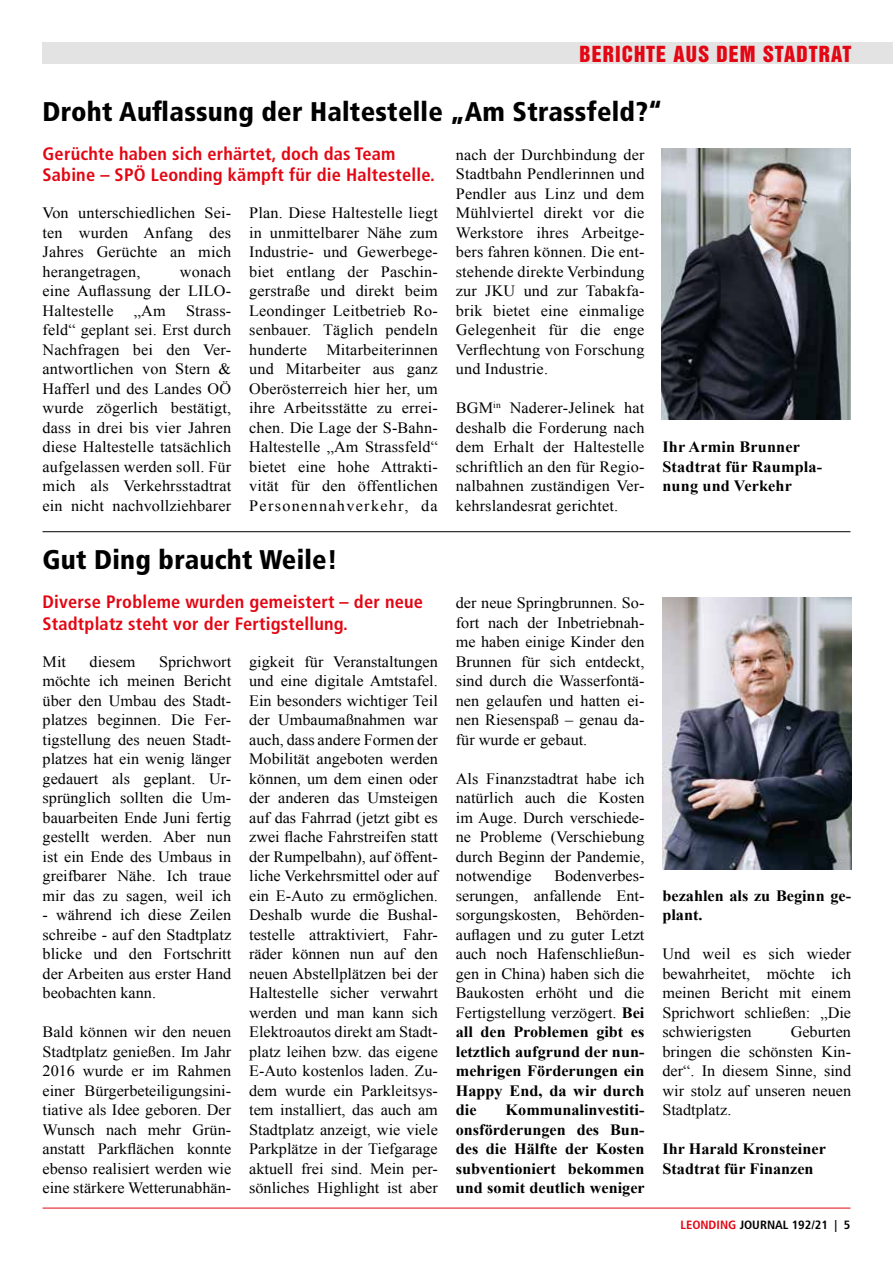
<style>
.page{position:relative;width:893px;height:1263px;background:#fff}
.page>*{position:absolute;margin:0;border:0;box-sizing:border-box;transform-origin:0 0}
.t1{font:900 condensed 27px "Frutiger";letter-spacing:.01em;color:#000}
.t2{font:20.25px "Helvetica Inserat";letter-spacing:.05em;color:#e30613}
.t3{font:700 condensed 18px/21.6px "Frutiger";letter-spacing:.01em;color:#e30613}
.t4{font:15.75px/19.5px "Times New Roman";color:#000;text-align:justify}
.t5{font:700 15.75px/19.5px "Times New Roman";color:#000}
.t6{font:700 condensed 12px "Frutiger";color:#000;scale:1.05 1}
.s1{font-weight:700}
.s2{color:#e30613}
</style>
<div class="page">
<div style="left:43px;top:43px;width:850px;height:21px;background:#e3e3e3"></div>
<hr style="left:43px;top:1208px;width:807px;height:1px;background:#e30613">
<hr style="left:43px;top:531px;width:807px;height:1px;background:#000">
<img style="left:662px;top:148px;width:188px;height:272px">
<img style="left:662px;top:598px;width:189px;height:272px">
<p class="t2" style="left:579px;top:42px;width:274px">BERICHTE AUS DEM STADTRAT</p>
<h1 class="t1" style="left:43px;top:95px;width:621px">Droht Auflassung der Haltestelle „Am Strassfeld?“</h1>
<p class="t3" style="left:43px;top:143px;width:394px">Gerüchte haben sich erhärtet, doch das Team<br>Sabine – SPÖ Leonding kämpft für die Haltestelle.</p>
<p class="t4" style="left:43px;top:203px;width:190px">Von unterschiedlichen Sei&shy;ten wurden Anfang des Jahres Gerüchte an mich herangetragen,</p>
<p class="t4" style="left:43px;top:261px;width:190px;text-indent:137px">wonach eine Auflassung der LILO-Haltestelle</p>
<p class="t4" style="left:43px;top:300px;width:190px;text-indent:143px">Strass&shy;feld“ geplant sei. Erst durch Nachfragen bei den Ver&shy;antwortlichen von Stern &amp; Hafferl und des Landes OÖ wurde zögerlich bestätigt, dass in drei bis vier Jahren diese Haltestelle tatsächlich aufgelassen werden soll. Für mich als Verkehrsstadtrat ein nicht nachvollziehbarer</p>
<p class="t4" style="left:134px;top:300px;width:33px">„Am</p>
<p class="t4" style="left:249px;top:203px;width:190px">Plan. Diese Haltestelle liegt in unmittelbarer Nähe zum Industrie- und Gewerbege&shy;biet entlang der Paschin&shy;gerstraße und direkt beim Leondinger Leitbetrieb Ro&shy;senbauer. Täglich pendeln hunderte Mitarbeiterinnen und Mitarbeiter aus ganz Oberösterreich hier her, um ihre Arbeitsstätte zu errei&shy;chen. Die Lage der S-Bahn-Haltestelle „Am Strassfeld“ bietet eine hohe Attrakti&shy;vität für den öffentlichen Personennahverkehr, da</p>
<h1 class="t1" style="left:43px;top:543px;width:296px">Gut Ding braucht Weile!</h1>
<p class="t3" style="left:43px;top:591px;width:382px">Diverse Probleme wurden gemeistert – der neue<br>Stadtplatz steht vor der Fertigstellung.</p>
<p class="t4" style="left:43px;top:651px;width:190px;text-indent:117px">Sprichwort möchte ich meinen Bericht über den Umbau des Stadt&shy;platzes beginnen. Die Fer&shy;tigstellung des neuen Stadt&shy;platzes hat ein wenig länger gedauert als geplant. Ur&shy;sprünglich sollten die Um&shy;bauarbeiten Ende Juni fertig gestellt werden. Aber nun ist ein Ende des Umbaus in greifbarer Nähe. Ich traue mir das zu sagen, weil ich</p>
<p class="t4" style="left:43px;top:905px;width:190px">- während ich diese Zeilen schreibe - auf den Stadtplatz blicke und den Fortschritt der Arbeiten aus erster Hand beobachten kann.</p>
<p class="t4" style="left:43px;top:1022px;width:190px">Bald können wir den neuen Stadtplatz genießen. Im Jahr 2016 wurde er im Rahmen einer Bürgerbeteiligungsini&shy;tiative als Idee geboren. Der Wunsch nach mehr Grün&shy;anstatt Parkflächen konnte ebenso realisiert werden wie eine stärkere Wetterunabhän-</p>
<p class="t4" style="left:43px;top:651px;width:25px">Mit</p>
<p class="t4" style="left:90px;top:651px;width:47px">diesem</p>
<p class="t4" style="left:249px;top:651px;width:190px">gigkeit für Veranstaltungen und eine digitale Amtstafel.<br>Ein besonders wichtiger Teil der Umbaumaßnahmen war auch, dass andere Formen der Mobilität angeboten werden können, um dem einen oder der anderen das Umsteigen auf das Fahrrad (jetzt gibt es zwei flache Fahrstreifen statt der Rumpelbahn), auf öffent&shy;liche Verkehrsmittel oder auf ein E-Auto zu ermöglichen.<br>Deshalb wurde die Bushal&shy;testelle attraktiviert, Fahr&shy;räder können nun auf den neuen Abstellplätzen bei der Haltestelle sicher verwahrt werden und man kann sich Elektroautos direkt am Stadt&shy;platz leihen bzw. das eigene E-Auto kostenlos laden. Zu&shy;dem wurde ein Parkleitsys&shy;tem installiert, das auch am Stadtplatz anzeigt, wie viele Parkplätze in der Tiefgarage aktuell frei sind. Mein per&shy;sönliches Highlight ist aber</p>
<p class="t4" style="left:456px;top:144px;width:190px">nach der Durchbindung der Stadtbahn Pendlerinnen und Pendler aus Linz und dem Mühlviertel direkt vor die Werkstore ihres Arbeitge&shy;bers fahren können. Die ent&shy;stehende direkte Verbindung zur JKU und zur Tabakfa&shy;brik bietet eine einmalige Gelegenheit für die enge Verflechtung von Forschung und Industrie.</p>
<p class="t4" style="left:456px;top:398px;width:190px">BGM<sup>in</sup> Naderer-Jelinek hat deshalb die Forderung nach dem Erhalt der Haltestelle schriftlich an den für Regio&shy;nalbahnen zuständigen Ver&shy;kehrslandesrat gerichtet.</p>
<p class="t4" style="left:456px;top:593px;width:190px">der neue Springbrunnen. So&shy;fort nach der Inbetriebnah&shy;me haben einige Kinder den Brunnen für sich entdeckt, sind durch die Wasserfontä&shy;nen gelaufen und hatten ei&shy;nen Riesenspaß – genau da&shy;für wurde er gebaut.</p>
<p class="t4" style="left:456px;top:768px;width:190px">Als Finanzstadtrat habe ich natürlich auch die Kosten im Auge. Durch verschiede&shy;ne Probleme (Verschiebung durch Beginn der Pandemie, notwendige</p>
<p class="t4" style="left:456px;top:866px;width:190px;text-indent:99px">Bodenverbes&shy;serungen, anfallende Ent&shy;sorgungskosten, Behörden&shy;auflagen und zu guter Letzt auch noch Hafenschließun&shy;gen in China) haben sich die Baukosten erhöht und die Fertigstellung verzögert. <span class="s1">Bei all den Problemen gibt es letztlich aufgrund der nun&shy;mehrigen Förderungen ein Happy End, da wir durch die</span></p>
<p class="t5" style="left:456px;top:1100px;width:190px;text-align:justify;text-indent:50px">Kommunalinvestiti&shy;onsförderungen des Bun&shy;des die Hälfte der Kosten subventioniert bekommen und somit deutlich weniger</p>
<p class="t5" style="left:662px;top:437px;width:161px">Ihr Armin Brunner<br>Stadtrat für Raumpla&shy;nung und Verkehr</p>
<p class="t5" style="left:662px;top:885px;width:190px">bezahlen als zu Beginn ge&shy;plant.</p>
<p class="t4" style="left:662px;top:944px;width:190px">Und weil es sich wieder bewahrheitet, möchte ich meinen Bericht mit einem Sprichwort schließen: „Die schwierigsten</p>
<p class="t4" style="left:662px;top:1022px;width:190px;text-indent:128px">Geburten bringen die schönsten Kin&shy;der“. In diesem Sinne, sind wir stolz auf unseren neuen Stadtplatz.</p>
<p class="t5" style="left:662px;top:1139px;width:165px">Ihr Harald Kronsteiner<br>Stadtrat für Finanzen</p>
<p class="t6" style="left:680px;top:1218px;width:163px"><span class="s2">LEONDING</span> JOURNAL 192/21 | 5</p>
</div>
